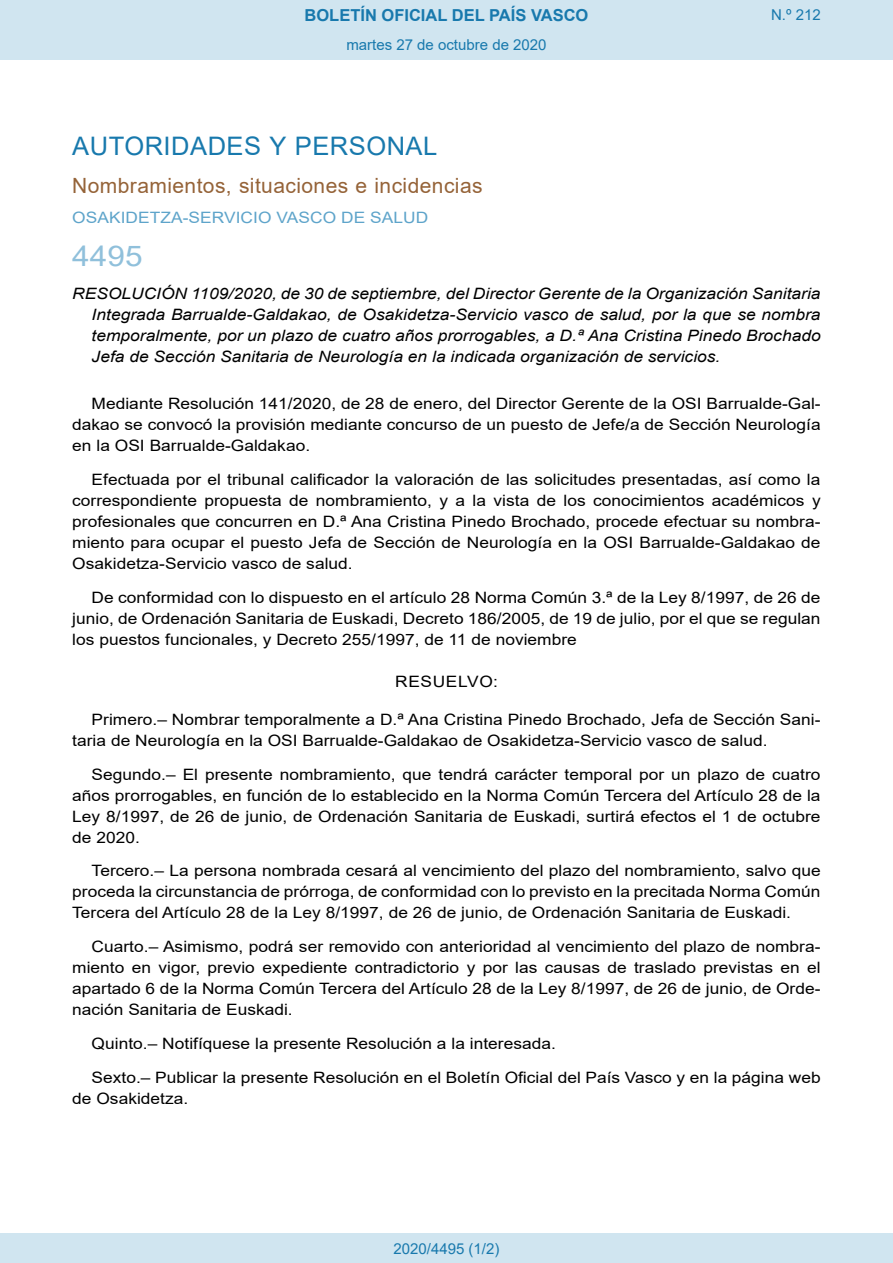
<style>
.page{position:relative;width:893px;height:1263px;background:#fff}
.page>*{position:absolute;margin:0;border:0;box-sizing:border-box;transform-origin:0 0}
.BOPVOrden{font:28.5px "Arial";color:#90c0db;scale:1.11 1}
.BOPVSeccion{font:25.5px "Arial";letter-spacing:.02em;color:#1879ad}
.BOPVSubseccion{font:21px "Arial";letter-spacing:.02em;color:#956338}
.t1{font:700 16.5px "Arial";color:#1879ad}
.BOPVDetalle{font:15.6px/21px "Arial";color:#000;text-align:justify;scale:1.11 1}
.BOPVTitulo{font:italic 15.6px/21px "Arial";color:#000;text-align:justify;scale:1.11 1}
.BOPVOrganismo{font:15.6px "Arial";letter-spacing:.005em;color:#5ea4ca;scale:1.11 1}
.BOPVClave{font:15.6px "Arial";letter-spacing:.035em;color:#000;scale:1.11 1}
.Paginacion_Centro{font:15px "Arial";color:#1879ad}
</style>
<div class="page">
<div style="left:0;top:0;width:893px;height:60px;background:#d0e5f0"></div>
<div style="left:0;top:1233px;width:893px;height:30px;background:#d0e5f0"></div>
<p class="t1" style="left:305px;top:3px;width:285px">BOLETÍN OFICIAL DEL PAÍS VASCO</p>
<p class="Paginacion_Centro" style="left:346px;top:35px;width:202px">martes 27 de octubre de 2020</p>
<p class="Paginacion_Centro" style="left:771px;top:5px;width:51px">N.º 212</p>
<p class="BOPVSeccion" style="left:72px;top:128px;width:367px">AUTORIDADES Y PERSONAL</p>
<p class="BOPVSubseccion" style="left:72px;top:171px;width:412px">Nombramientos, situaciones e incidencias</p>
<p class="BOPVOrganismo" style="left:72px;top:207px;width:322px">OSAKIDETZA-SERVICIO VASCO DE SALUD</p>
<p class="BOPVOrden" style="left:72px;top:236px;width:65px">4495</p>
<p class="BOPVTitulo" style="left:92px;top:284px;width:658px;text-indent:-19px">RESOLUCIÓN 1109/2020, de 30 de septiembre, del Director Gerente de la Organización Sanitaria Integrada Barrualde-Galdakao, de Osakidetza-Servicio vasco de salud, por la que se nombra temporalmente, por un plazo de cuatro años prorrogables, a D.ª Ana Cristina Pinedo Brochado Jefa de Sección Sanitaria de Neurología en la indicada organización de servicios.</p>
<p class="BOPVDetalle" style="left:72px;top:393px;width:676px;text-indent:19px">Mediante Resolución 141/2020, de 28 de enero, del Director Gerente de la OSI Barrualde-Gal&shy;dakao se convocó la provisión mediante concurso de un puesto de Jefe/a de Sección Neurología en la OSI Barrualde-Galdakao.</p>
<p class="BOPVDetalle" style="left:72px;top:469px;width:676px;text-indent:19px">Efectuada por el tribunal calificador la valoración de las solicitudes presentadas, así como la correspondiente propuesta de nombramiento, y a la vista de los conocimientos académicos y profesionales que concurren en D.ª Ana Cristina Pinedo Brochado, procede efectuar su nombra&shy;miento para ocupar el puesto Jefa de Sección de Neurología en la OSI Barrualde-Galdakao de Osakidetza-Servicio vasco de salud.</p>
<p class="BOPVDetalle" style="left:72px;top:586px;width:676px;text-indent:19px">De conformidad con lo dispuesto en el artículo 28 Norma Común 3.ª de la Ley 8/1997, de 26 de junio, de Ordenación Sanitaria de Euskadi, Decreto 186/2005, de 19 de julio, por el que se regulan los puestos funcionales, y Decreto 255/1997, de 11 de noviembre</p>
<p class="BOPVClave" style="left:395px;top:670px;width:94px">RESUELVO:</p>
<p class="BOPVDetalle" style="left:72px;top:709px;width:676px;text-indent:19px">Primero.– Nombrar temporalmente a D.ª Ana Cristina Pinedo Brochado, Jefa de Sección Sani&shy;taria de Neurología en la OSI Barrualde-Galdakao de Osakidetza-Servicio vasco de salud.</p>
<p class="BOPVDetalle" style="left:72px;top:763px;width:676px;text-indent:19px">Segundo.– El presente nombramiento, que tendrá carácter temporal por un plazo de cuatro años prorrogables, en función de lo establecido en la Norma Común Tercera del Artículo 28 de la Ley 8/1997, de 26 de junio, de Ordenación Sanitaria de Euskadi, surtirá efectos el 1 de octubre de 2020.</p>
<p class="BOPVDetalle" style="left:72px;top:860px;width:676px;text-indent:19px">Tercero.– La persona nombrada cesará al vencimiento del plazo del nombramiento, salvo que proceda la circunstancia de prórroga, de conformidad con lo previsto en la precitada Norma Común Tercera del Artículo 28 de la Ley 8/1997, de 26 de junio, de Ordenación Sanitaria de Euskadi.</p>
<p class="BOPVDetalle" style="left:72px;top:936px;width:676px;text-indent:19px">Cuarto.– Asimismo, podrá ser removido con anterioridad al vencimiento del plazo de nombra&shy;miento en vigor, previo expediente contradictorio y por las causas de traslado previstas en el apartado 6 de la Norma Común Tercera del Artículo 28 de la Ley 8/1997, de 26 de junio, de Orde&shy;nación Sanitaria de Euskadi.</p>
<p class="BOPVDetalle" style="left:92px;top:1033px;width:420px">Quinto.– Notifíquese la presente Resolución a la interesada.</p>
<p class="BOPVDetalle" style="left:72px;top:1066px;width:676px;text-indent:19px">Sexto.– Publicar la presente Resolución en el Boletín Oficial del País Vasco y en la página web de Osakidetza.</p>
<p class="Paginacion_Centro" style="left:393px;top:1238px;width:107px">2020/4495 (1/2)</p>
</div>
